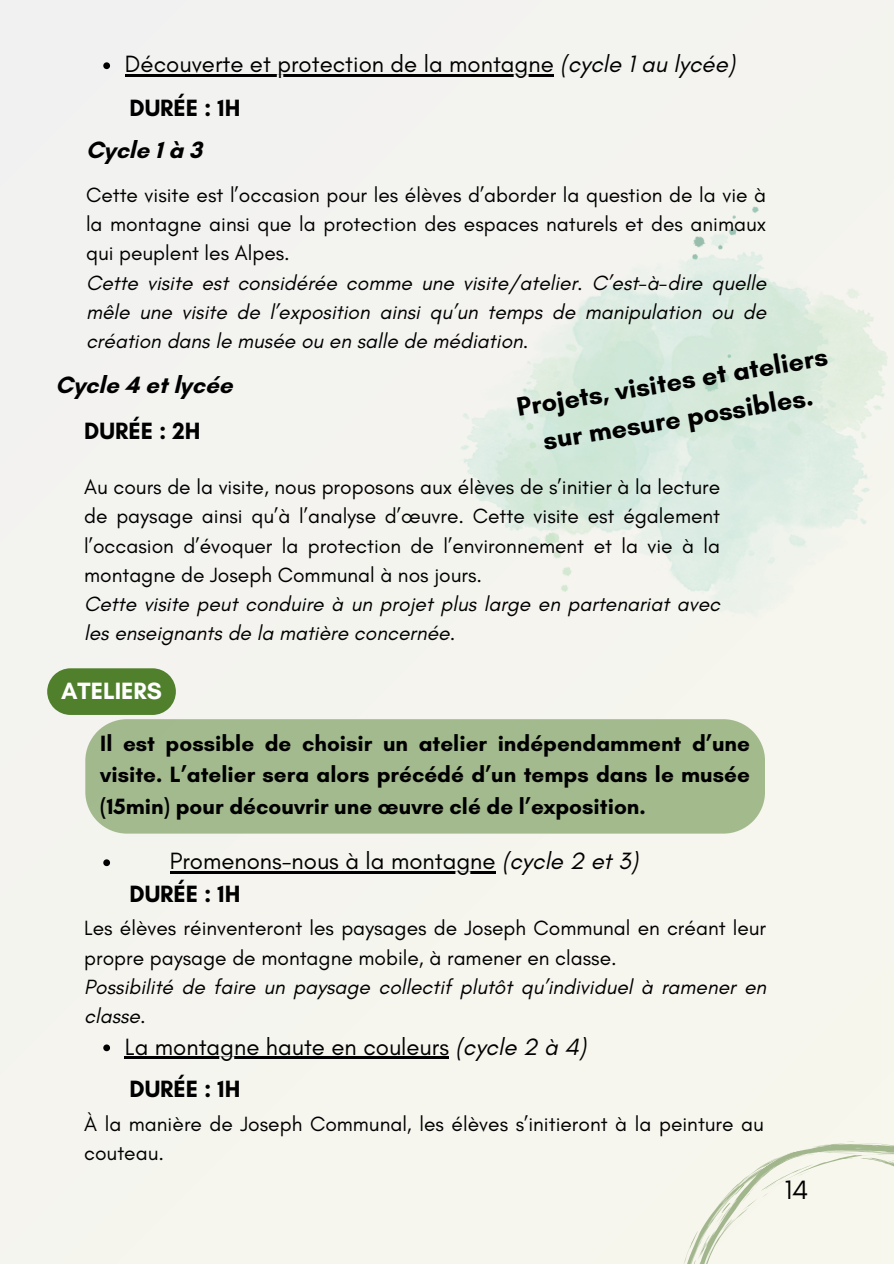
<style>
.page{position:relative;width:894px;height:1264px;background:#fff}
.page>*{position:absolute;margin:0;border:0;box-sizing:border-box;transform-origin:0 0}
.t1{font:700 27px/36.9px "Glacial Indifference";color:#000;text-align:center}
.t2{font:27px "Glacial Indifference";color:#000}
.t3{font:24px "Glacial Indifference";color:#000}
.t4{font:700 24px "Glacial Indifference";color:#000}
.t5{font:700 24px "Glacial Indifference";color:#fff}
.t6{font:700 22.5px/31.5px "Glacial Indifference";color:#000;text-align:justify}
.t7{font:21px/29.2px "Glacial Indifference";color:#000;text-align:justify}
.t8{font:italic 21px/29.2px "Glacial Indifference";color:#000}
.s1{font-style:italic}
</style>
<div class="page">
<div style="left:0;top:0;width:893px;height:1263px;background:#f4f4ef"></div>
<img style="left:461px;top:207px;width:427px;height:400px">
<svg style="left:47px;top:668px;width:129px;height:47px;background:#5e8a3d"></svg>
<svg style="left:684px;top:1141px;width:209px;height:122px"></svg>
<div style="left:85px;top:719px;width:679px;height:114px;background:#a2ba8d"></div>
<svg style="left:103px;top:62px;width:7px;height:7px"></svg>
<hr style="left:125px;top:75px;width:428px;height:2px;background:#000">
<svg style="left:103px;top:859px;width:7px;height:7px"></svg>
<hr style="left:170px;top:871px;width:325px;height:3px;background:#000">
<svg style="left:103px;top:1044px;width:7px;height:7px"></svg>
<hr style="left:125px;top:1056px;width:324px;height:3px;background:#000">
<p class="t3" style="left:125px;top:50px;width:611px">Découverte et protection de la montagne <span class="s1">(cycle 1 au lycée)</span></p>
<h1 class="t4" style="left:129px;top:93px;width:112px">DURÉE : 1H</h1>
<h3 class="t4" style="left:86px;top:135px;width:117px">Cycle 1 à 3</h3>
<p class="t7" style="left:86px;top:180px;width:681px">Cette visite est l’occasion pour les élèves d’aborder la question de la vie à la montagne ainsi que la protection des espaces naturels et des animaux qui peuplent les Alpes.</p>
<h2 class="t8" style="left:86px;top:267px;width:681px;text-align:justify">Cette visite est considérée comme une visite/atelier. C’est-à-dire quelle mêle une visite de l’exposition ainsi qu’un temps de manipulation ou de création dans le musée ou en salle de médiation.</h2>
<h2 class="t4" style="left:56px;top:370px;width:178px">Cycle 4 et lycée</h2>
<p class="t4" style="left:84px;top:416px;width:118px">DURÉE : 2H</p>
<h2 class="t1" style="left:513px;top:388px;width:316px;rotate:-9deg">Projets, visites et ateliers sur mesure possibles.</h2>
<h3 class="t7" style="left:84px;top:472px;width:637px">Au cours de la visite, nous proposons aux élèves de s’initier à la lecture de paysage ainsi qu’à l’analyse d’œuvre. Cette visite est également l’occasion d’évoquer la protection de l’environnement et la vie à la montagne de Joseph Communal à nos jours.</h3>
<p class="t8" style="left:84px;top:589px;width:637px">Cette visite peut conduire à un projet plus large en partenariat avec les enseignants de la matière concernée.</p>
<p class="t5" style="left:61px;top:676px;width:102px">ATELIERS</p>
<h2 class="t6" style="left:100px;top:727px;width:651px">Il est possible de choisir un atelier indépendamment d’une visite. L’atelier sera alors précédé d’un temps dans le musée (15min) pour découvrir une œuvre clé de l’exposition.</h2>
<p class="t3" style="left:170px;top:846px;width:470px">Promenons-nous à la montagne <span class="s1">(cycle 2 et 3)</span></p>
<h2 class="t4" style="left:129px;top:879px;width:112px">DURÉE : 1H</h2>
<h3 class="t7" style="left:84px;top:913px;width:683px">Les élèves réinventeront les paysages de Joseph Communal en créant leur propre paysage de montagne mobile, à ramener en classe.</h3>
<p class="t8" style="left:84px;top:971px;width:683px">Possibilité de faire un paysage collectif plutôt qu’individuel à ramener en classe.</p>
<p class="t3" style="left:125px;top:1031px;width:462px">La montagne haute en couleurs <span class="s1">(cycle 2 à 4)</span></p>
<p class="t4" style="left:129px;top:1074px;width:112px">DURÉE : 1H</p>
<p class="t7" style="left:84px;top:1108px;width:681px">À la manière de Joseph Communal, les élèves s’initieront à la peinture au couteau.</p>
<p class="t2" style="left:784px;top:1173px;width:26px">14</p>
</div>
